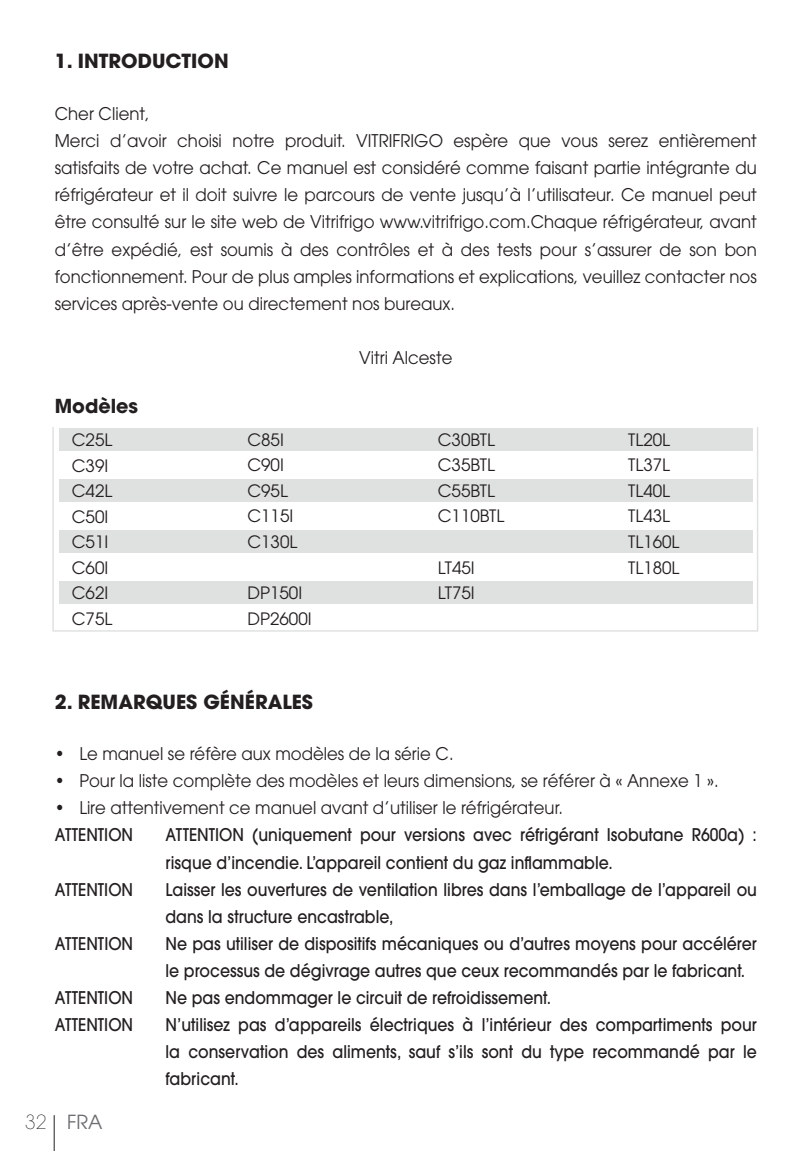
<style>
.page{position:relative;width:812px;height:1151px;background:#fff}
.page>*{position:absolute;margin:0;border:0;box-sizing:border-box;transform-origin:0 0}
.t1{font:700 19.35px "ITC Avant Garde Std";color:#231f20}
.t2{font:19.35px "ITC Avant Garde Std";color:#6c6d70}
.t3{font:700 19.2px "ITC Avant Garde Std";color:#231f20}
.t4{font:17.4px/27px "ITC Avant Garde Std";color:#231f20;scale:.95 1}
.t5{font:500 17.4px/27px "ITC Avant Garde Std";color:#231f20;scale:.9 1}
.t6{font:16.95px/25.5px "ITC Avant Garde Std";color:#231f20}
.s1{font-weight:200;color:#231f20}
</style>
<div class="page">
<hr style="left:54px;top:1115px;width:1px;height:36px;background:#231f20">
<svg style="left:52px;top:427px;width:706px;height:204px"></svg>
<p class="t1" style="left:55px;top:53px;width:175px">1. INTRODUCTION</p>
<p class="t4" style="left:55px;top:101px;width:740px">Cher Client,<br>Merci d’avoir choisi notre produit. VITRIFRIGO espère que vous serez entièrement satisfaits de votre achat. Ce manuel est considéré comme faisant partie intégrante du réfrigérateur et il doit suivre le parcours de vente jusqu’à l’utilisateur. Ce manuel peut être consulté sur le site web de Vitrifrigo www.vitrifrigo.com.Chaque réfrigérateur, avant d’être expédié, est soumis à des contrôles et à des tests pour s’assurer de son bon fonctionnement. Pour de plus amples informations et explications, veuillez contacter nos services après-vente ou directement nos bureaux.</p>
<p class="t4" style="left:359px;top:345px;width:100px">Vitri Alceste</p>
<p class="t3" style="left:55px;top:398px;width:85px">Modèles</p>
<p class="t6" style="left:72px;top:428px;width:42px">C25L<br>C39I<br>C42L<br>C50I<br>C51I<br>C60I<br>C62I<br>C75L</p>
<p class="t6" style="left:247px;top:428px;width:51px">C85I<br>C90I<br>C95L<br>C115I<br>C130L</p>
<p class="t6" style="left:247px;top:581px;width:66px">DP150I<br>DP2600I</p>
<p class="t6" style="left:438px;top:428px;width:68px">C30BTL<br>C35BTL<br>C55BTL<br>C110BTL</p>
<p class="t6" style="left:438px;top:555px;width:38px">LT45I<br>LT75I</p>
<p class="t6" style="left:628px;top:428px;width:53px">TL20L<br>TL37L<br>TL40L<br>TL43L<br>TL160L<br>TL180L</p>
<p class="t1" style="left:55px;top:693px;width:260px">2. REMARQUES GÉNÉRALES</p>
<p class="t4" style="left:55px;top:741px;width:421px">• Le manuel se réfère aux modèles de la série C.</p>
<p class="t4" style="left:55px;top:768px;width:700px">• Pour la liste complète des modèles et leurs dimensions, se référer à « Annexe 1 ».</p>
<p class="t4" style="left:55px;top:795px;width:536px">• Lire attentivement ce manuel avant d’utiliser le réfrigérateur.</p>
<p class="t5" style="left:55px;top:823px;width:89px">ATTENTION</p>
<p class="t5" style="left:165px;top:823px;width:658px">ATTENTION (uniquement pour versions avec réfrigérant Isobutane R600a) : risque d’incendie. L’appareil contient du gaz inflammable.</p>
<p class="t5" style="left:55px;top:877px;width:89px">ATTENTION</p>
<p class="t5" style="left:165px;top:877px;width:658px">Laisser les ouvertures de ventilation libres dans l’emballage de l’appareil ou dans la structure encastrable,</p>
<p class="t5" style="left:55px;top:931px;width:89px">ATTENTION</p>
<p class="t5" style="left:165px;top:931px;width:658px">Ne pas utiliser de dispositifs mécaniques ou d’autres moyens pour accélérer le processus de dégivrage autres que ceux recommandés par le fabricant.</p>
<p class="t5" style="left:55px;top:985px;width:89px">ATTENTION</p>
<p class="t5" style="left:165px;top:985px;width:430px">Ne pas endommager le circuit de refroidissement.</p>
<p class="t5" style="left:55px;top:1012px;width:89px">ATTENTION</p>
<p class="t5" style="left:165px;top:1012px;width:658px;text-align:justify">N’utilisez pas d’appareils électriques à l’intérieur des compartiments pour la conservation des aliments, sauf s’ils sont du type recommandé par le fabricant.</p>
<p class="t2" style="left:25px;top:1114px;width:79px"><span class="s1">32</span> FRA</p>
</div>
